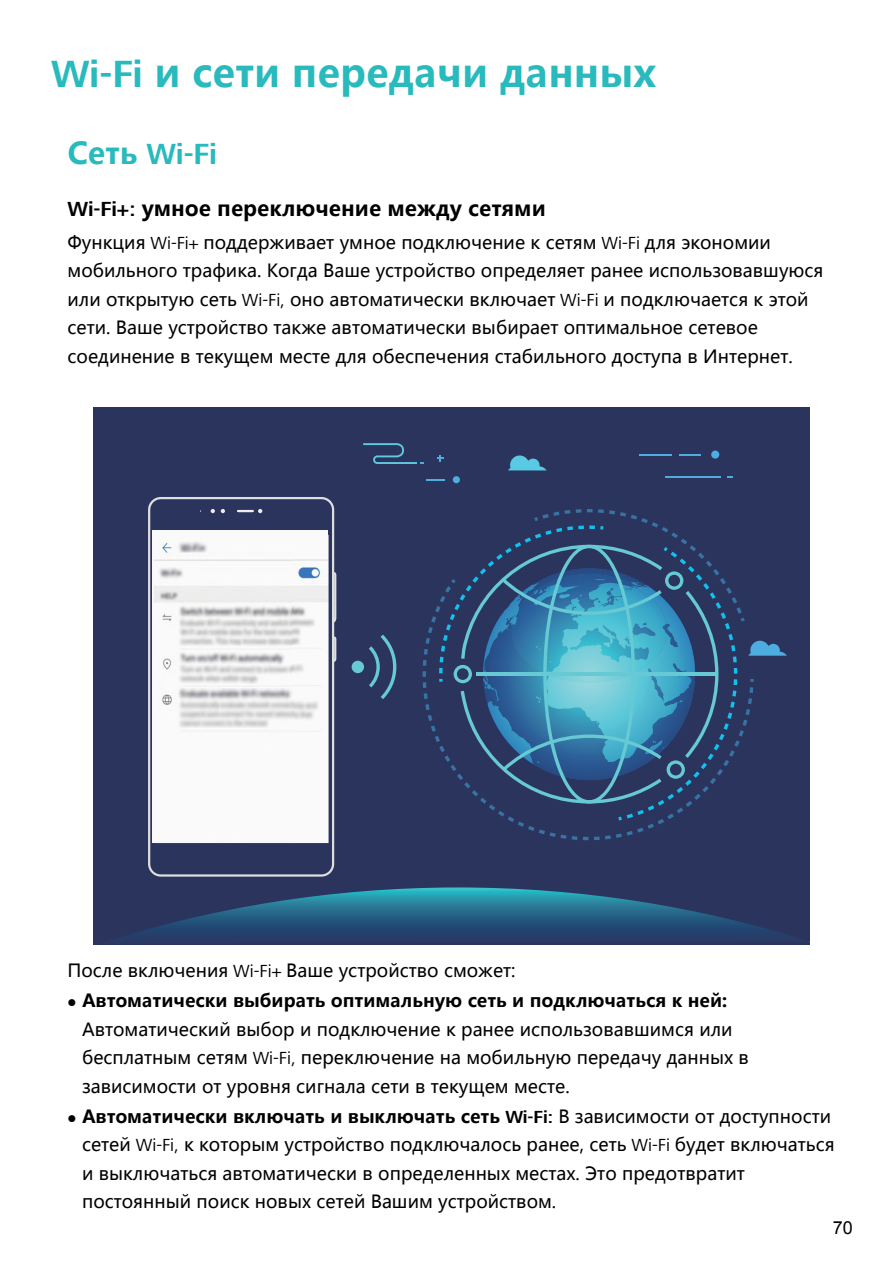
<style>
.page{position:relative;width:893px;height:1263px;background:#fff}
.page>*{position:absolute;margin:0;border:0;box-sizing:border-box;transform-origin:0 0}
.t1{font:700 39px "Microsoft Ya Hei";color:#28babd}
.t2{font:700 30px "Frutiger Next Com";color:#28babd}
.t3{font:700 21px "Microsoft Ya Hei";color:#000}
.t4{font:18px/28.5px "Microsoft Ya Hei";color:#000}
.t5{font:18px "Arial";color:#000}
.s1{font-family:"Frutiger Next Com"}
.s2{font-family:"Microsoft Ya Hei"}
.s3{font-weight:700}
.s4{font-family:"Frutiger Next Com";font-weight:700}
</style>
<div class="page">
<div style="left:93px;top:407px;width:717px;height:537px;background:#2b345d"></div>
<svg style="left:148px;top:497px;width:186px;height:380px"></svg>
<svg style="left:332px;top:572px;width:4px;height:50px"></svg>
<svg style="left:332px;top:636px;width:4px;height:26px"></svg>
<div style="left:153px;top:530px;width:175px;height:313px;background:#f9f9f9"></div>
<svg style="left:363px;top:443px;width:60px;height:21px"></svg>
<svg style="left:426px;top:479px;width:18px;height:2px"></svg>
<svg style="left:437px;top:455px;width:6px;height:6px"></svg>
<div style="left:453px;top:476px;width:7px;height:7px;background:#4dace0;border-radius:50%"></div>
<svg style="left:508px;top:455px;width:38px;height:15px"></svg>
<div style="left:352px;top:661px;width:12px;height:12px;background:#66c9d3;border-radius:50%"></div>
<svg style="left:369px;top:634px;width:27px;height:65px"></svg>
<img style="left:121px;top:887px;width:689px;height:56px">
<svg style="left:423px;top:606px;width:241px;height:234px"></svg>
<svg style="left:439px;top:509px;width:348px;height:311px"></svg>
<img style="left:154px;top:535px;width:175px;height:308px">
<hr style="left:639px;top:454px;width:33px;height:1px;background:#4dace0">
<svg style="left:679px;top:454px;width:21px;height:1px"></svg>
<hr style="left:665px;top:476px;width:56px;height:2px;background:#4dace0">
<svg style="left:727px;top:476px;width:6px;height:2px"></svg>
<div style="left:711px;top:450px;width:8px;height:9px;background:#4dace0;border-radius:50%"></div>
<svg style="left:211px;top:509px;width:4px;height:4px"></svg>
<svg style="left:221px;top:509px;width:4px;height:4px"></svg>
<svg style="left:237px;top:509px;width:25px;height:4px"></svg>
<h1 class="t1" style="left:51px;top:46px;width:607px"><span class="s1">Wi-Fi</span> и сети передачи данных</h1>
<h2 class="t2" style="left:68px;top:137px;width:151px"><span class="s2">Сеть</span> Wi-Fi</h2>
<p class="t3" style="left:68px;top:193px;width:480px"><span class="s1">Wi-Fi+:</span> умное переключение между сетями</p>
<p class="t4" style="left:68px;top:227px;width:757px">Функция <span class="s1">Wi-Fi+</span> поддерживает умное подключение к сетям <span class="s1">Wi-Fi</span> для экономии мобильного трафика. Когда Ваше устройство определяет ранее использовавшуюся или открытую сеть <span class="s1">Wi-Fi,</span> оно автоматически включает <span class="s1">Wi-Fi</span> и подключается к этой сети. Ваше устройство также автоматически выбирает оптимальное сетевое соединение в текущем месте для обеспечения стабильного доступа в Интернет.</p>
<p class="t4" style="left:68px;top:956px;width:450px">После включения <span class="s1">Wi-Fi+</span> Ваше устройство сможет:</p>
<p class="t4" style="left:82px;top:986px;width:668px;text-indent:-15px">● <span class="s3">Автоматически выбирать оптимальную сеть и подключаться к ней:<br></span>Автоматический выбор и подключение к ранее использовавшимся или бесплатным сетям <span class="s1">Wi-Fi,</span> переключение на мобильную передачу данных в зависимости от уровня сигнала сети в текущем месте.</p>
<p class="t4" style="left:82px;top:1101px;width:754px;text-indent:-15px">● <span class="s3">Автоматически включать и выключать сеть</span> <span class="s4">Wi-Fi:</span> В зависимости от доступности сетей <span class="s1">Wi-Fi,</span> к которым устройство подключалось ранее, сеть <span class="s1">Wi-Fi</span> будет включаться и выключаться автоматически в определенных местах. Это предотвратит постоянный поиск новых сетей Вашим устройством.</p>
<p class="t5" style="left:833px;top:1218px;width:22px">70</p>
</div>
